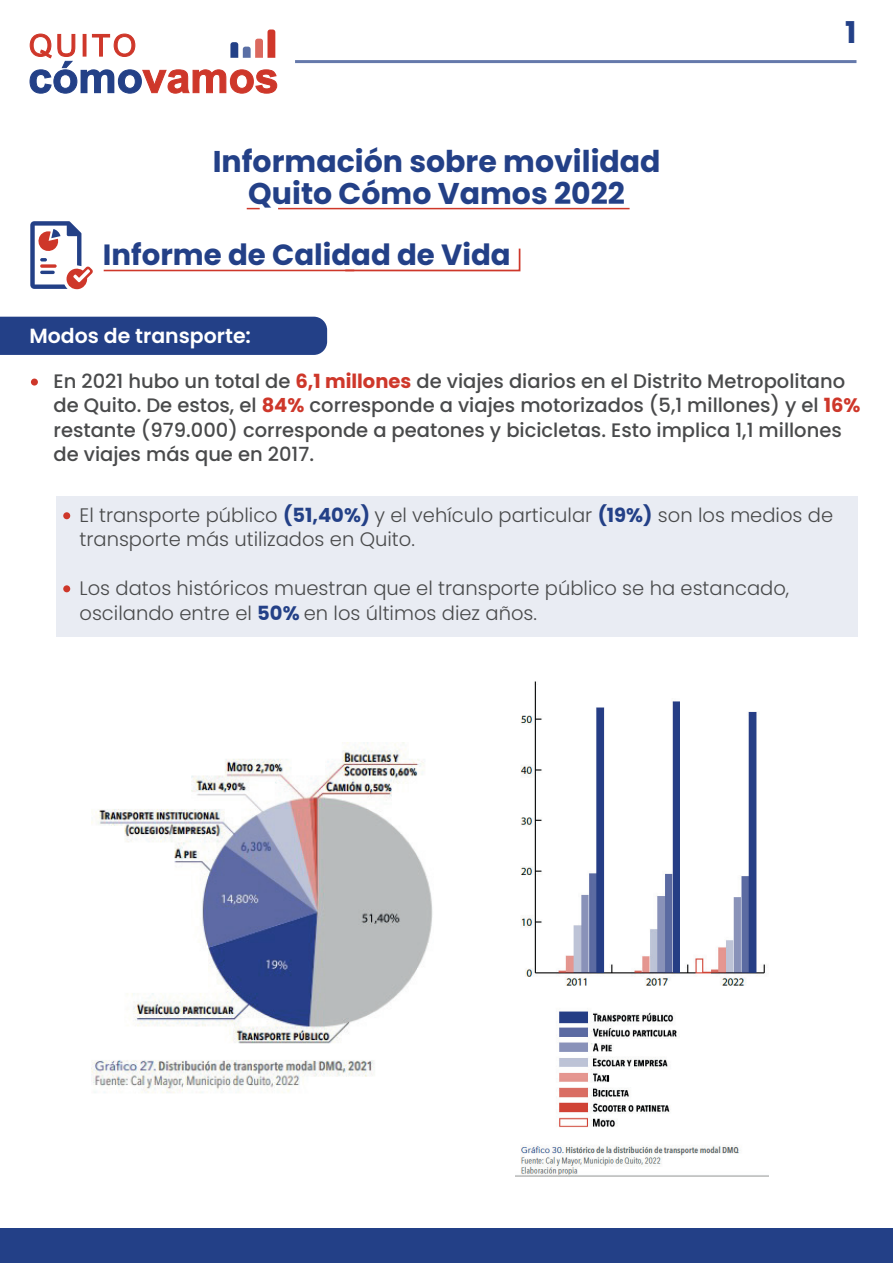
<style>
.page{position:relative;width:893px;height:1263px;background:#fff}
.page>*{position:absolute;margin:0;border:0;box-sizing:border-box;transform-origin:0 0}
.t1{font:700 30px/32px "Poppins";color:#234087;text-align:center}
.t2{font:700 29.25px "Poppins";color:#234087}
.t3{font:600 20.4px "Poppins";color:#fff}
.t4{font:500 19.5px/24.5px "Poppins";color:#494a4b}
.t5{font:300 19.5px/24.5px "Poppins";color:#494a4b}
.s1{font-weight:700;color:#ce372a}
.s2{font-weight:700;color:#234087}
</style>
<div class="page">
<div style="left:0;top:317px;width:327px;height:38px;background:#234087"></div>
<div style="left:0;top:1228px;width:892px;height:35px;background:#234087"></div>
<svg style="left:30px;top:30px;width:247px;height:64px"></svg>
<hr style="left:295px;top:60px;width:561px;height:3px;background:#234087">
<hr style="left:278px;top:208px;width:352px;height:1px;background:#ce372a">
<svg style="left:247px;top:208px;width:13px;height:1px"></svg>
<svg style="left:344px;top:248px;width:177px;height:24px"></svg>
<hr style="left:104px;top:270px;width:250px;height:1px;background:#ce372a">
<svg style="left:30px;top:221px;width:63px;height:69px"></svg>
<div style="left:31px;top:379px;width:7px;height:7px;background:#ce372a;border-radius:50%"></div>
<div style="left:56px;top:496px;width:802px;height:141px;background:#e9ecf3"></div>
<div style="left:63px;top:585px;width:7px;height:7px;background:#ce372a;border-radius:50%"></div>
<div style="left:63px;top:512px;width:7px;height:7px;background:#ce372a;border-radius:50%"></div>
<img style="left:91px;top:742px;width:342px;height:351px">
<img style="left:515px;top:681px;width:253px;height:496px">
<h1 class="t1" style="left:213px;top:146px;width:449px">Información sobre movilidad<br>Quito Cómo Vamos 2022</h1>
<h2 class="t2" style="left:103px;top:237px;width:409px">Informe de Calidad de Vida</h2>
<h1 class="t1" style="left:845px;top:17px;width:13px">1</h1>
<p class="t3" style="left:29px;top:324px;width:223px">Modos de transporte:</p>
<p class="t4" style="left:54px;top:369px;width:808px">En 2021 hubo un total de <span class="s1">6,1 millones</span> de viajes diarios en el Distrito Metropolitano de Quito. De estos, el <span class="s1">84%</span> corresponde a viajes motorizados (5,1 millones) y el <span class="s1">16% </span>restante (979.000) corresponde a peatones y bicicletas. Esto implica 1,1 millones de viajes más que en 2017.</p>
<p class="t5" style="left:80px;top:503px;width:755px">El transporte público <span class="s2">(51,40%)</span> y el vehículo particular <span class="s2">(19%)</span> son los medios de transporte más utilizados en Quito.</p>
<p class="t5" style="left:80px;top:576px;width:711px">Los datos históricos muestran que el transporte público se ha estancado, oscilando entre el <span class="s2">50%</span> en los últimos diez años.</p>
</div>
